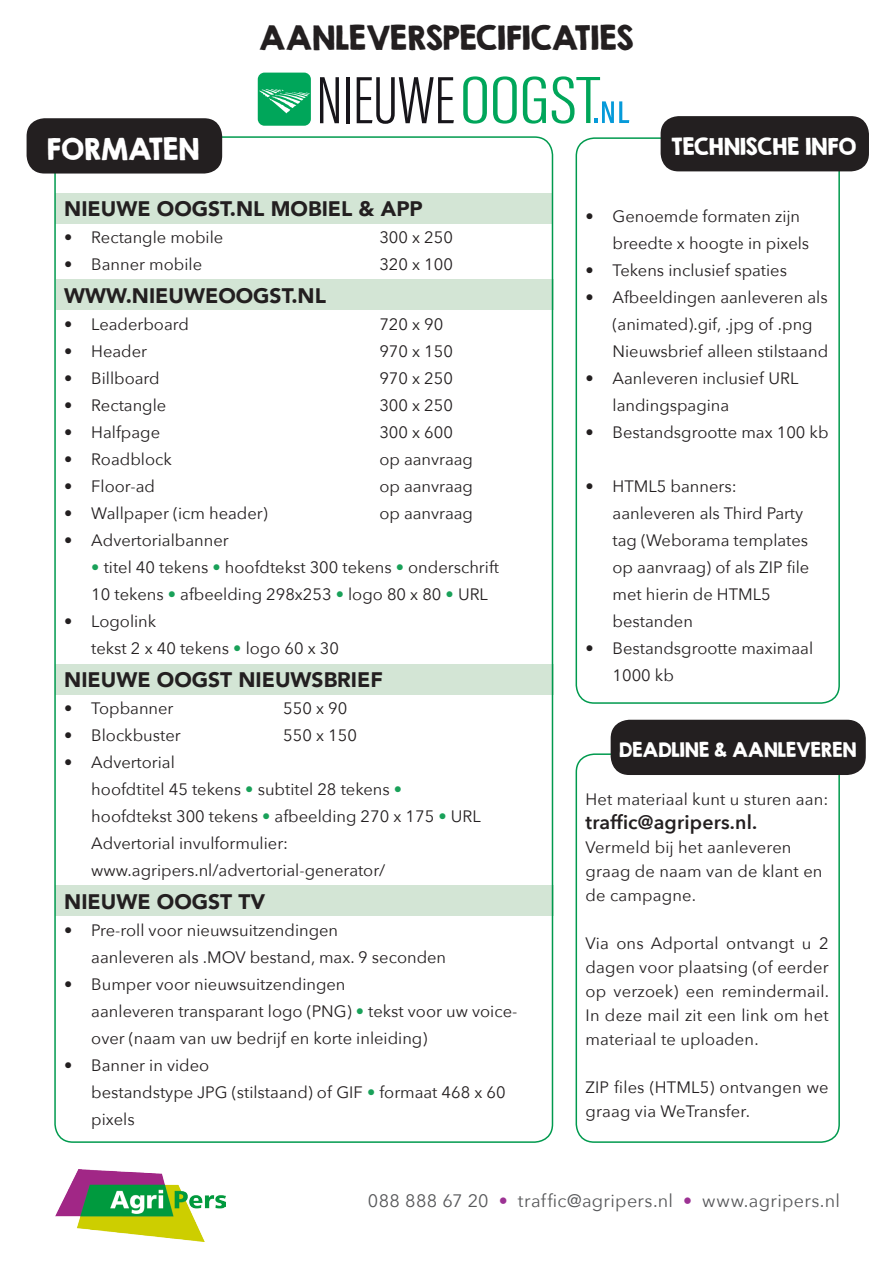
<style>
.page{position:relative;width:893px;height:1263px;background:#fff}
.page>*{position:absolute;margin:0;border:0;box-sizing:border-box;transform-origin:0 0}
.t1{font:30px "KG Second Chances Solid";color:#231f20}
.t2{font:27px "KG Second Chances Solid";color:#fff}
.t3{font:900 21px "Avenir";color:#231f20}
.t4{font:21px "KG Second Chances Solid";color:#fff}
.t5{font:600 19.5px "Avenir Next";letter-spacing:.01em;color:#231f20}
.t6{font:18px "Avenir Next";letter-spacing:.02em;color:#57585a}
.t7{font:18px "KG Second Chances Solid";color:#fff}
.t8{font:16.5px/27px "Avenir Next";color:#231f20}
.s1{color:#19a159}
.s2{color:#9c3293}
</style>
<div class="page">
<div style="left:55px;top:885px;width:499px;height:30px;background:#d3e5d5"></div>
<div style="left:55px;top:665px;width:499px;height:30px;background:#d3e5d5"></div>
<div style="left:56px;top:280px;width:498px;height:30px;background:#d3e5d5"></div>
<div style="left:56px;top:193px;width:497px;height:31px;background:#d3e5d5"></div>
<div style="left:27px;top:118px;width:195px;height:56px;background:#231f20;border-radius:18px"></div>
<div style="left:576px;top:753px;width:264px;height:390px;border:2px solid #009a4e;border-radius:18px"></div>
<div style="left:611px;top:720px;width:254px;height:54px;background:#231f20;border-radius:18px"></div>
<div style="left:611px;top:720px;width:255px;height:55px;border:2px solid #231f20;border-radius:18px"></div>
<div style="left:258px;top:73px;width:53px;height:53px;background:#00a65a;border-radius:7px"></div>
<svg style="left:259px;top:89px;width:51px;height:24px"></svg>
<svg style="left:463px;top:76px;width:24px;height:48px"></svg>
<svg style="left:493px;top:76px;width:24px;height:48px"></svg>
<svg style="left:523px;top:76px;width:23px;height:48px"></svg>
<svg style="left:320px;top:77px;width:19px;height:46px"></svg>
<hr style="left:346px;top:77px;width:4px;height:46px;background:#17151a">
<svg style="left:357px;top:77px;width:97px;height:47px"></svg>
<svg style="left:552px;top:76px;width:77px;height:48px"></svg>
<div style="left:576px;top:137px;width:264px;height:567px;border:2px solid #009a4e;border-radius:18px"></div>
<div style="left:661px;top:116px;width:208px;height:55px;background:#231f20;border-radius:18px"></div>
<img style="left:56px;top:1169px;width:170px;height:72px">
<p class="t2" style="left:47px;top:132px;width:154px">FORMATEN</p>
<p class="t1" style="left:260px;top:19px;width:375px">AANLEVERSPECIFICATIES</p>
<p class="t4" style="left:671px;top:133px;width:187px">TECHNISCHE INFO</p>
<p class="t3" style="left:64px;top:191px;width:360px">NIEUWE OOGST.NL MOBIEL &amp; APP</p>
<p class="t8" style="left:64px;top:223px;width:161px">• Rectangle mobile</p>
<p class="t8" style="left:379px;top:223px;width:75px">300 x 250</p>
<p class="t8" style="left:64px;top:250px;width:139px">• Banner mobile</p>
<p class="t8" style="left:379px;top:250px;width:75px">320 x 100</p>
<p class="t3" style="left:64px;top:278px;width:263px">WWW.NIEUWEOOGST.NL</p>
<p class="t8" style="left:64px;top:310px;width:126px">• Leaderboard</p>
<p class="t8" style="left:379px;top:310px;width:66px">720 x 90</p>
<p class="t8" style="left:64px;top:337px;width:84px">• Header</p>
<p class="t8" style="left:379px;top:337px;width:75px">970 x 150</p>
<p class="t8" style="left:64px;top:364px;width:97px">• Billboard</p>
<p class="t8" style="left:379px;top:364px;width:75px">970 x 250</p>
<p class="t8" style="left:64px;top:391px;width:104px">• Rectangle</p>
<p class="t8" style="left:379px;top:391px;width:75px">300 x 250</p>
<p class="t8" style="left:64px;top:418px;width:97px">• Halfpage</p>
<p class="t8" style="left:379px;top:418px;width:75px">300 x 600</p>
<p class="t8" style="left:64px;top:445px;width:109px">• Roadblock</p>
<p class="t8" style="left:379px;top:445px;width:95px">op aanvraag</p>
<p class="t8" style="left:64px;top:472px;width:92px">• Floor-ad</p>
<p class="t8" style="left:379px;top:472px;width:95px">op aanvraag</p>
<p class="t8" style="left:64px;top:499px;width:205px">• Wallpaper (icm header)</p>
<p class="t8" style="left:379px;top:499px;width:95px">op aanvraag</p>
<p class="t8" style="left:64px;top:526px;width:166px">• Advertorialbanner</p>
<p class="t8" style="left:91px;top:553px;width:409px"><span class="s1">•</span> titel 40 tekens <span class="s1">•</span> hoofdtekst 300 tekens <span class="s1">•</span> onderschrift<br>10 tekens <span class="s1">•</span> afbeelding 298x253 <span class="s1">•</span> logo 80 x 80 <span class="s1">•</span> URL</p>
<p class="t8" style="left:91px;top:607px;width:249px;text-indent:-27px">• Logolink<br>tekst 2 x 40 tekens <span class="s1">•</span> logo 60 x 30</p>
<p class="t3" style="left:64px;top:662px;width:320px">NIEUWE OOGST NIEUWSBRIEF</p>
<p class="t8" style="left:64px;top:694px;width:111px">• Topbanner</p>
<p class="t8" style="left:283px;top:694px;width:66px">550 x 90</p>
<p class="t8" style="left:64px;top:721px;width:118px">• Blockbuster</p>
<p class="t8" style="left:283px;top:721px;width:75px">550 x 150</p>
<p class="t8" style="left:91px;top:748px;width:391px;text-indent:-27px">• Advertorial<br>hoofdtitel 45 tekens <span class="s1">•</span> subtitel 28 tekens <span class="s1">• </span>hoofdtekst 300 tekens <span class="s1">•</span> afbeelding 270 x 175 <span class="s1">•</span> URL Advertorial invulformulier: www.agripers.nl/advertorial-generator/</p>
<p class="t3" style="left:64px;top:884px;width:203px">NIEUWE OOGST TV</p>
<p class="t8" style="left:91px;top:916px;width:356px;text-indent:-27px">• Pre-roll voor nieuwsuitzendingen<br>aanleveren als .MOV bestand, max. 9 seconden</p>
<p class="t8" style="left:91px;top:970px;width:428px;text-indent:-27px">• Bumper voor nieuwsuitzendingen<br>aanleveren transparant logo (PNG) <span class="s1">•</span> tekst voor uw voice&shy;over (naam van uw bedrijf en korte inleiding)</p>
<p class="t8" style="left:91px;top:1051px;width:416px;text-indent:-27px">• Banner in video<br>bestandstype JPG (stilstaand) of GIF <span class="s1">•</span> formaat 468 x 60 pixels</p>
<p class="t8" style="left:613px;top:202px;width:198px;text-indent:-27px">• Genoemde formaten zijn breedte x hoogte in pixels</p>
<p class="t8" style="left:586px;top:256px;width:203px">• Tekens inclusief spaties</p>
<p class="t8" style="left:613px;top:283px;width:217px;text-indent:-27px">• Afbeeldingen aanleveren als (animated).gif, .jpg of .png<br>Nieuwsbrief alleen stilstaand</p>
<p class="t8" style="left:613px;top:364px;width:187px;text-indent:-27px">• Aanleveren inclusief URL landingspagina</p>
<p class="t8" style="left:586px;top:418px;width:244px">• Bestandsgrootte max 100 kb</p>
<p class="t8" style="left:613px;top:472px;width:198px;text-indent:-27px">• HTML5 banners: aanleveren als Third Party tag (Weborama templates op aanvraag) of als ZIP file met hierin de HTML5 bestanden</p>
<p class="t8" style="left:613px;top:634px;width:202px;text-indent:-27px">• Bestandsgrootte maximaal<br>1000 kb</p>
<p class="t7" style="left:620px;top:738px;width:239px">DEADLINE &amp; AANLEVEREN</p>
<p class="t8" style="left:586px;top:785px;width:244px">Het materiaal kunt u sturen aan:</p>
<p class="t5" style="left:586px;top:806px;width:173px">traffic@agripers.nl.</p>
<p class="t8" style="left:586px;top:835px;width:238px;line-height:24px">Vermeld bij het aanleveren graag de naam van de klant en de campagne.</p>
<p class="t8" style="left:586px;top:931px;width:245px;line-height:24px;text-align:justify">Via ons Adportal ontvangt u 2 dagen voor plaatsing (of eerder op verzoek) een remindermail.<br>In deze mail zit een link om het materiaal te uploaden.</p>
<p class="t8" style="left:586px;top:1075px;width:245px;line-height:24px">ZIP files (HTML5) ontvangen we graag via WeTransfer.</p>
<p class="t6" style="left:368px;top:1185px;width:473px">088 888 67 20 <span class="s2">•</span> traffic@agripers.nl <span class="s2">•</span> www.agripers.nl</p>
</div>
